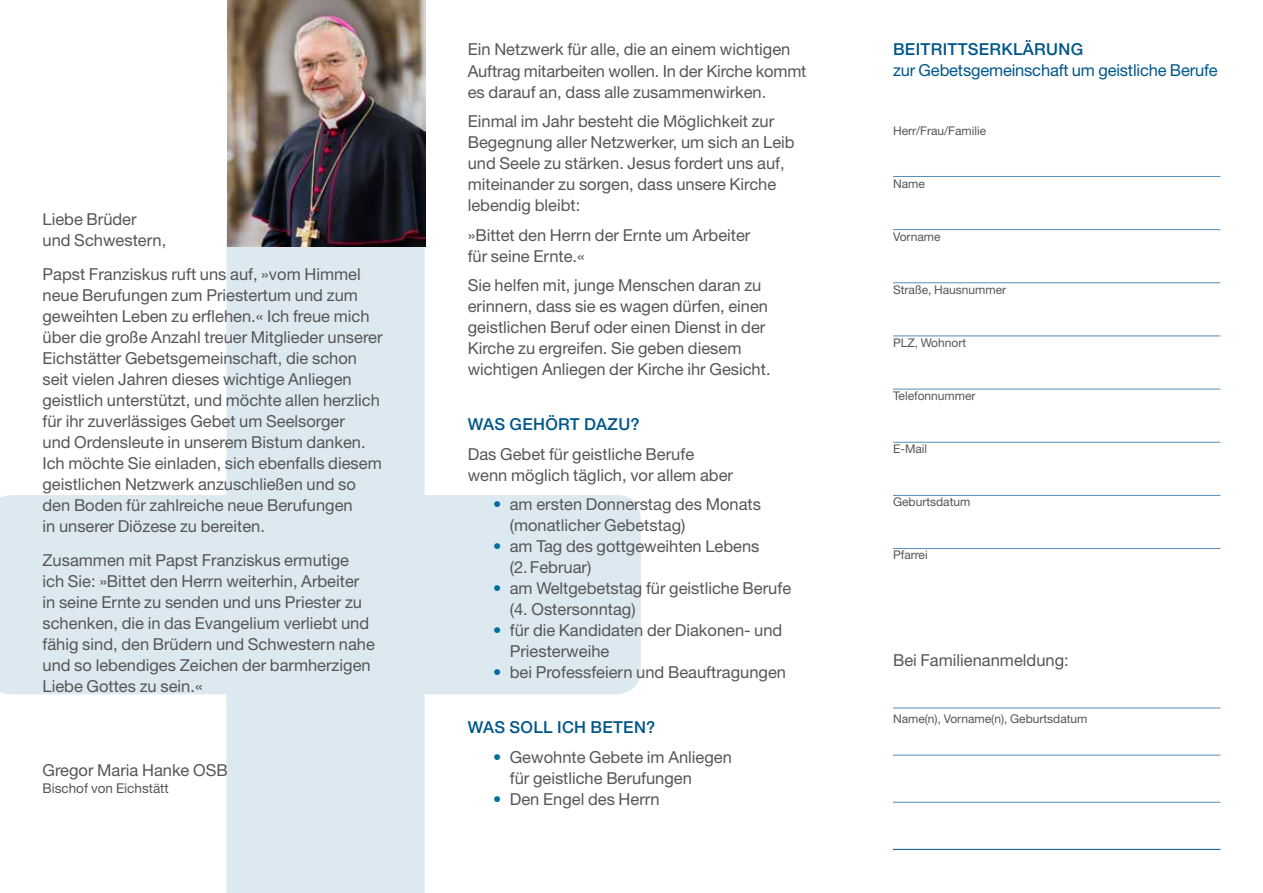
<style>
.page{position:relative;width:1263px;height:893px;background:#fff}
.page>*{position:absolute;margin:0;border:0;box-sizing:border-box;transform-origin:0 0}
.t1{font:16.5px/21px "Helvetica Neue LT";color:#565656}
.t2{font:500 16.5px "Helvetica Neue LT";letter-spacing:.02em;color:#005689}
.t3{font:16.5px "Helvetica Neue LT";letter-spacing:-.01em;color:#005689}
.t4{font:13.5px "Helvetica Neue LT";color:#565656}
.t5{font:12px "Helvetica Neue LT";color:#565656}
.s1{color:#006f9f}
</style>
<div class="page">
<svg style="left:0;top:205px;width:641px;height:688px"></svg>
<hr style="left:893px;top:176px;width:327px;height:1px;background:#568eb7">
<hr style="left:893px;top:229px;width:327px;height:1px;background:#568eb7">
<hr style="left:893px;top:282px;width:327px;height:1px;background:#568eb7">
<hr style="left:893px;top:336px;width:327px;height:1px;background:#568eb7">
<hr style="left:893px;top:389px;width:327px;height:1px;background:#568eb7">
<hr style="left:893px;top:442px;width:327px;height:1px;background:#568eb7">
<hr style="left:893px;top:495px;width:327px;height:1px;background:#568eb7">
<hr style="left:893px;top:548px;width:327px;height:1px;background:#568eb7">
<hr style="left:893px;top:708px;width:327px;height:1px;background:#568eb7">
<hr style="left:893px;top:755px;width:327px;height:1px;background:#568eb7">
<hr style="left:893px;top:802px;width:327px;height:1px;background:#568eb7">
<hr style="left:893px;top:849px;width:327px;height:1px;background:#005689">
<img style="left:227px;top:0;width:198px;height:246px">
<p class="t1" style="left:43px;top:208px;width:125px">Liebe Brüder und Schwestern,</p>
<p class="t1" style="left:43px;top:263px;width:342px">Papst Franziskus ruft uns auf, »vom Himmel neue Berufungen zum Priestertum und zum geweihten Leben zu erflehen.« Ich freue mich über die große Anzahl treuer Mitglieder unserer Eichstätter Gebetsgemeinschaft, die schon seit vielen Jahren dieses wichtige Anliegen geistlich unterstützt, und möchte allen herzlich für ihr zuverlässiges Gebet um Seelsorger<br>und Ordensleute in unserem Bistum danken.<br>Ich möchte Sie einladen, sich ebenfalls diesem geistlichen Netzwerk anzuschließen und so den Boden für zahlreiche neue Berufungen<br>in unserer Diözese zu bereiten.</p>
<p class="t1" style="left:43px;top:549px;width:334px">Zusammen mit Papst Franziskus ermutige<br>ich Sie: »Bittet den Herrn weiterhin, Arbeiter in seine Ernte zu senden und uns Priester zu schenken, die in das Evangelium verliebt und fähig sind, den Brüdern und Schwestern nahe und so lebendiges Zeichen der barmherzigen Liebe Gottes zu sein.«</p>
<p class="t1" style="left:43px;top:759px;width:187px">Gregor Maria Hanke OSB</p>
<p class="t4" style="left:43px;top:781px;width:128px">Bischof von Eichstätt</p>
<p class="t1" style="left:468px;top:39px;width:340px">Ein Netzwerk für alle, die an einem wichtigen<br>Auftrag mitarbeiten wollen. In der Kirche kommt es darauf an, dass alle zusammenwirken.</p>
<p class="t1" style="left:468px;top:110px;width:328px">Einmal im Jahr besteht die Möglichkeit zur Begegnung aller Netzwerker, um sich an Leib und Seele zu stärken. Jesus fordert uns auf, miteinander zu sorgen, dass unsere Kirche lebendig bleibt:</p>
<p class="t1" style="left:468px;top:224px;width:284px">»Bittet den Herrn der Ernte um Arbeiter für seine Ernte.«</p>
<p class="t1" style="left:468px;top:274px;width:304px">Sie helfen mit, junge Menschen daran zu erinnern, dass sie es wagen dürfen, einen geistlichen Beruf oder einen Dienst in der Kirche zu ergreifen. Sie geben diesem wichtigen Anliegen der Kirche ihr Gesicht.</p>
<p class="t2" style="left:468px;top:414px;width:174px">WAS GEHÖRT DAZU?</p>
<p class="t1" style="left:468px;top:443px;width:267px">Das Gebet für geistliche Berufe wenn möglich täglich, vor allem aber</p>
<p class="t1" style="left:510px;top:493px;width:253px;text-indent:-16px"><span class="s1">•</span> am ersten Donnerstag des Monats (monatlicher Gebetstag)</p>
<p class="t1" style="left:510px;top:535px;width:251px;text-indent:-16px"><span class="s1">•</span> am Tag des gottgeweihten Lebens (2.Februar)</p>
<p class="t1" style="left:510px;top:577px;width:283px;text-indent:-16px"><span class="s1">•</span> am Weltgebetstag für geistliche Berufe (4. Ostersonntag)</p>
<p class="t1" style="left:510px;top:620px;width:274px;text-indent:-16px"><span class="s1">•</span> für die Kandidaten der Diakonen- und<br>Priesterweihe</p>
<p class="t1" style="left:493px;top:662px;width:294px"><span class="s1">•</span> bei Professfeiern und Beauftragungen</p>
<p class="t2" style="left:468px;top:717px;width:189px">WAS SOLL ICH BETEN?</p>
<p class="t1" style="left:510px;top:746px;width:224px;text-indent:-16px"><span class="s1">•</span> Gewohnte Gebete im Anliegen für geistliche Berufungen</p>
<p class="t1" style="left:493px;top:788px;width:168px"><span class="s1">•</span> Den Engel des Herrn</p>
<p class="t2" style="left:893px;top:40px;width:192px">BEITRITTSERKLÄRUNG</p>
<p class="t3" style="left:893px;top:61px;width:326px">zur Gebetsgemeinschaft um geistliche Berufe</p>
<p class="t5" style="left:893px;top:124px;width:95px">Herr/Frau/Familie</p>
<p class="t5" style="left:893px;top:177px;width:33px">Name</p>
<p class="t5" style="left:893px;top:230px;width:49px">Vorname</p>
<p class="t5" style="left:893px;top:283px;width:115px">Straße, Hausnummer</p>
<p class="t5" style="left:893px;top:336px;width:75px">PLZ, Wohnort</p>
<p class="t5" style="left:893px;top:389px;width:84px">Telefonnummer</p>
<p class="t5" style="left:893px;top:442px;width:36px">E-Mail</p>
<p class="t5" style="left:893px;top:495px;width:79px">Geburtsdatum</p>
<p class="t5" style="left:893px;top:548px;width:36px">Pfarrei</p>
<p class="t1" style="left:893px;top:649px;width:177px">Bei Familienanmeldung:</p>
<p class="t5" style="left:893px;top:711px;width:196px">Name(n), Vorname(n), Geburtsdatum</p>
</div>
